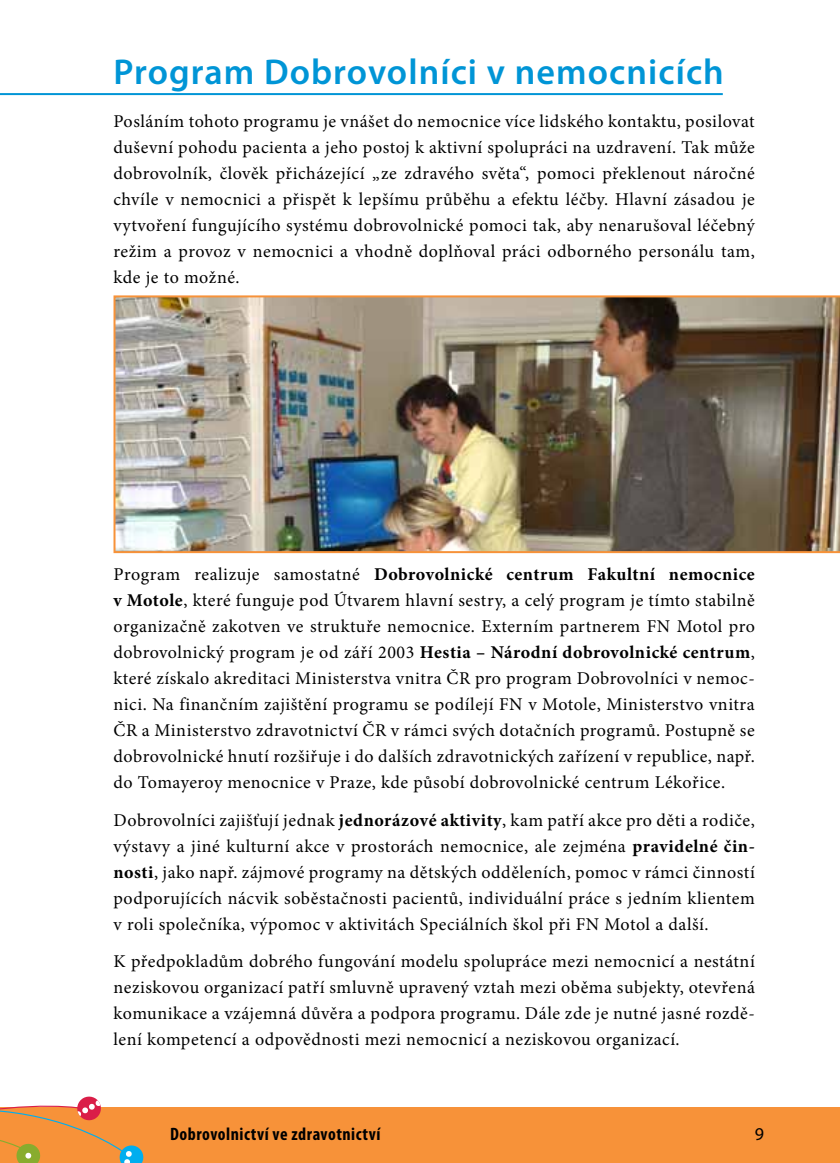
<style>
.page{position:relative;width:840px;height:1163px;background:#fff}
.page>*{position:absolute;margin:0;border:0;box-sizing:border-box;transform-origin:0 0}
.t1{font:600 36px "Myriad Pro";letter-spacing:.03em;color:#0095d6}
.t2{font:18px/26px "Minion Pro";letter-spacing:.03em;color:#000;text-align:justify}
.t3{font:700 condensed 18px "Myriad Pro";letter-spacing:.03em;color:#000}
.t4{font:18px "Myriad Pro";color:#000}
.s1{font-weight:700}
</style>
<div class="page">
<div style="left:0;top:1107px;width:839px;height:55px;background:#f79239"></div>
<svg style="left:0;top:1096px;width:143px;height:66px"></svg>
<hr style="left:0;top:93px;width:722px;height:2px;background:#0095d6">
<img style="left:113px;top:295px;width:726px;height:258px">
<h1 class="t1" style="left:113px;top:49px;width:611px">Program Dobrovolníci v nemocnicích</h1>
<p class="t2" style="left:113px;top:108px;width:642px">Posláním tohoto programu je vnášet do nemocnice více lidského kontaktu, posilovat duševní pohodu pacienta a jeho postoj k aktivní spolupráci na uzdravení. Tak může dobrovolník, člověk přicházející „ze zdravého světa“, pomoci překlenout náročné chvíle v nemocnici a přispět k lepšímu průběhu a efektu léčby. Hlavní zásadou je vytvoření fungujícího systému dobrovolnické pomoci tak, aby nenarušoval léčebný režim a provoz v nemocnici a vhodně doplňoval práci odborného personálu tam, kde je to možné.</p>
<p class="t2" style="left:113px;top:561px;width:642px">Program realizuje samostatné <span class="s1">Dobrovolnické centrum Fakultní nemocnice v Motole</span>, které funguje pod Útvarem hlavní sestry, a celý program je tímto stabilně organizačně zakotven ve struktuře nemocnice. Externím partnerem FN Motol pro dobrovolnický program je od září 2003 <span class="s1">Hestia – Národní dobrovolnické centrum</span>, které získalo akreditaci Ministerstva vnitra ČR pro program Dobrovolníci v nemoc&shy;nici. Na finančním zajištění programu se podílejí FN v Motole, Ministerstvo vnitra ČR a Ministerstvo zdravotnictví ČR v rámci svých dotačních programů. Postupně se dobrovolnické hnutí rozšiřuje i do dalších zdravotnických zařízení v republice, např. do Tomayeroy menocnice v Praze, kde působí dobrovolnické centrum Lékořice.</p>
<p class="t2" style="left:113px;top:807px;width:642px">Dobrovolníci zajišťují jednak <span class="s1">jednorázové aktivity</span>, kam patří akce pro děti a rodiče, výstavy a jiné kulturní akce v prostorách nemocnice, ale zejména <span class="s1">pravidelné čin&shy;nosti</span>, jako např. zájmové programy na dětských odděleních, pomoc v rámci činností podporujících nácvik soběstačnosti pacientů, individuální práce s jedním klientem v roli společníka, výpomoc v aktivitách Speciálních škol při FN Motol a další.</p>
<p class="t2" style="left:113px;top:948px;width:642px">K předpokladům dobrého fungování modelu spolupráce mezi nemocnicí a nestátní neziskovou organizací patří smluvně upravený vztah mezi oběma subjekty, otevřená komunikace a vzájemná důvěra a podpora programu. Dále zde je nutné jasné rozdě&shy;lení kompetencí a odpovědnosti mezi nemocnicí a neziskovou organizací.</p>
<p class="t3" style="left:170px;top:1122px;width:211px">Dobrovolnictví ve zdravotnictví</p>
<p class="t4" style="left:754px;top:1122px;width:11px">9</p>
</div>
